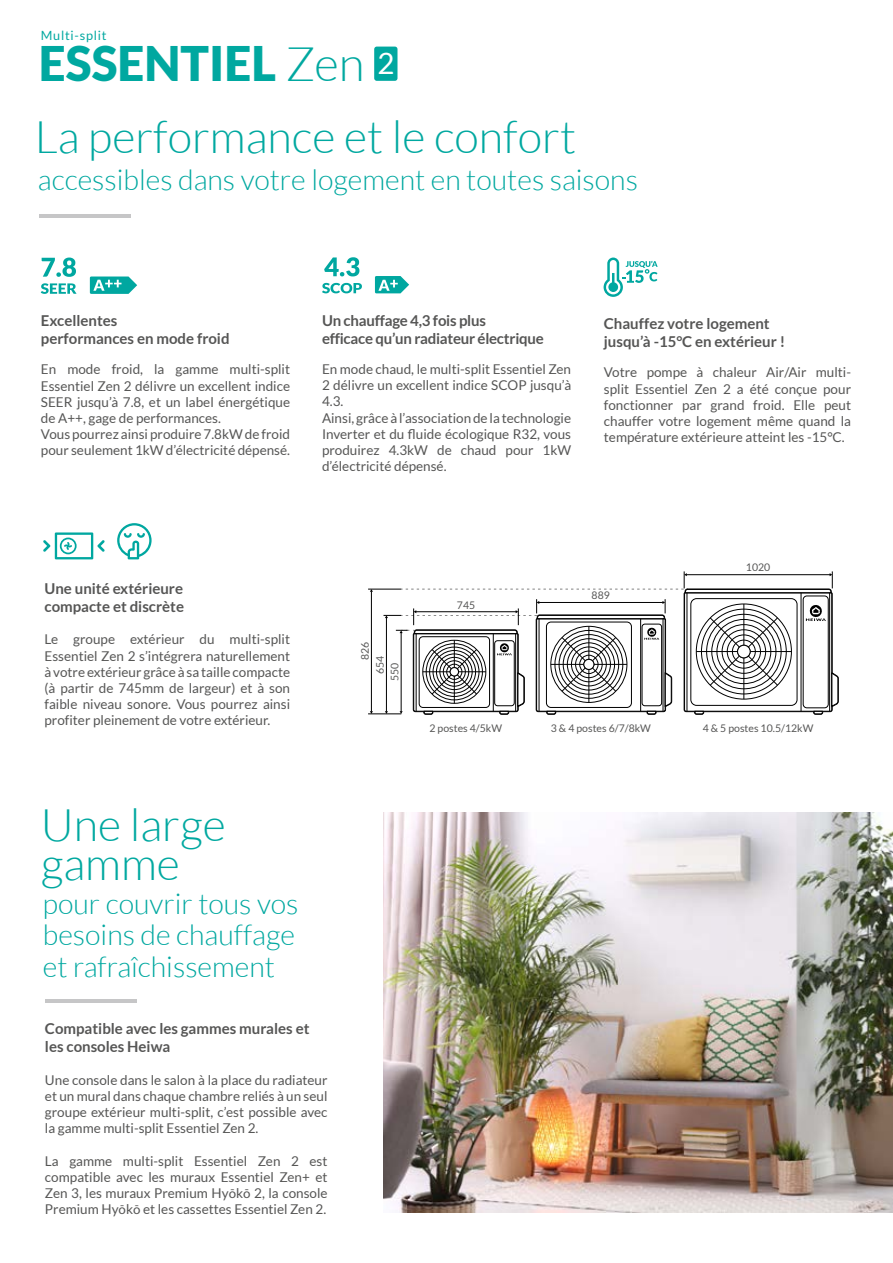
<style>
.page{position:relative;width:893px;height:1263px;background:#fff}
.page>*{position:absolute;margin:0;border:0;box-sizing:border-box;transform-origin:0 0}
.t1{font:900 47.7px "Lato";color:#00a8a0}
.t2{font:300 45px/39px "Lato";color:#00a8a0}
.t3{font:29.4px "Lato";color:#fff}
.t4{font:300 28.5px/31.5px "Lato";color:#00a8a0;text-align:justify}
.t5{font:700 15px/18px "Lato";color:#565655}
.t6{font:13.5px/16.2px "Lato";color:#565655;text-align:justify}
.t7{font:12.75px "Lato";letter-spacing:.06em;color:#00a8a0}
.t8{font:10.5px/14.4px "Lato";color:#565655}
.s1{font-weight:300}
.s2{font-family:"Myriad Pro"}
</style>
<div class="page">
<hr style="left:0;top:0;width:1px;height:778px;background:#9c9795">
<div style="left:374px;top:47px;width:23px;height:34px;background:#00a8a0;border-radius:3px"></div>
<img style="left:383px;top:812px;width:510px;height:400px">
<svg style="left:604px;top:258px;width:54px;height:39px"></svg>
<hr style="left:45px;top:999px;width:92px;height:3px;background:#c6c6c7">
<hr style="left:39px;top:214px;width:92px;height:3px;background:#c6c6c7">
<svg style="left:90px;top:276px;width:47px;height:18px"></svg>
<svg style="left:41px;top:283px;width:36px;height:11px"></svg>
<svg style="left:42px;top:258px;width:34px;height:19px"></svg>
<svg style="left:375px;top:276px;width:34px;height:17px"></svg>
<svg style="left:322px;top:283px;width:40px;height:10px"></svg>
<svg style="left:324px;top:257px;width:35px;height:19px"></svg>
<svg style="left:117px;top:523px;width:35px;height:36px"></svg>
<hr style="left:368px;top:713px;width:33px;height:1px;background:#000">
<hr style="left:368px;top:589px;width:33px;height:1px;background:#000">
<hr style="left:371px;top:591px;width:1px;height:121px;background:#000">
<svg style="left:383px;top:571px;width:456px;height:144px"></svg>
<svg style="left:43px;top:532px;width:62px;height:27px"></svg>
<p class="t7" style="left:41px;top:28px;width:67px">Multi-split</p>
<h1 class="t1" style="left:39px;top:35px;width:327px">ESSENTIEL <span class="s1">Zen</span></h1>
<h3 class="t3" style="left:377px;top:47px;width:19px">2</h3>
<h2 class="t2" style="left:35px;top:118px;width:543px">La performance et le confort</h2>
<h3 class="t4" style="left:38px;top:164px;width:602px">accessibles dans votre logement en toutes saisons</h3>
<p class="t5" style="left:41px;top:311px;width:190px">Excellentes<br>performances en mode froid</p>
<p class="t6" style="left:41px;top:361px;width:251px;text-align:left">En mode froid, la gamme multi-split Essentiel Zen 2 délivre un excellent indice SEER jusqu’à 7.8, et un label énergétique de A++, gage de performances.<br>Vous pourrez ainsi produire 7.8kW de froid pour seulement 1kW d’électricité dépensé.</p>
<p class="t5" style="left:322px;top:311px;width:223px">Un chauffage 4,3 fois plus<br>efficace qu’un radiateur électrique</p>
<p class="t6" style="left:322px;top:361px;width:251px;text-align:left">En mode chaud, le multi-split Essentiel Zen 2 délivre un excellent indice SCOP jusqu’à 4.3.<br>Ainsi, grâce à l’association de la technologie Inverter et du fluide écologique R32, vous produirez 4.3kW de chaud pour 1kW d’électricité dépensé.</p>
<p class="t5" style="left:604px;top:314px;width:183px">Chauffez votre logement jusqu’à -15°C en extérieur !</p>
<p class="t6" style="left:604px;top:364px;width:249px">Votre pompe à chaleur Air/Air multi&shy;split Essentiel Zen 2 a été conçue pour fonctionner par grand froid. Elle peut chauffer votre logement même quand la température extérieure atteint les -15°C.</p>
<p class="t5" style="left:45px;top:579px;width:141px">Une unité extérieure compacte et discrète</p>
<p class="t6" style="left:45px;top:631px;width:247px">Le groupe extérieur du multi-split Essentiel Zen 2 s’intégrera naturellement à votre extérieur grâce à sa taille compacte (à partir de 745mm de largeur) et à son faible niveau sonore. Vous pourrez ainsi profiter pleinement de votre extérieur.</p>
<h2 class="t2" style="left:41px;top:806px;width:187px">Une large gamme</h2>
<h3 class="t4" style="left:43px;top:888px;width:257px">pour couvrir tous vos besoins de chauffage et rafraîchissement</h3>
<p class="t8" style="left:358px;top:660px;width:20px;rotate:-90deg">826</p>
<p class="t8" style="left:373px;top:681px;width:27px;text-indent:7px;rotate:-90deg">654<br>550</p>
<p class="t8" style="left:457px;top:598px;width:20px">745</p>
<p class="t8" style="left:592px;top:588px;width:20px">889</p>
<p class="t8" style="left:746px;top:560px;width:26px">1020</p>
<p class="t8" style="left:429px;top:721px;width:74px">2 postes 4/5kW</p>
<p class="t8" style="left:551px;top:721px;width:102px">3 &amp; 4 postes 6/7/8kW</p>
<p class="t8" style="left:703px;top:721px;width:112px">4 &amp; 5 postes 10.5/12kW</p>
<p class="t5" style="left:45px;top:1019px;width:266px">Compatible avec les gammes murales et les consoles Heiwa</p>
<p class="t6" style="left:45px;top:1071px;width:284px">Une console dans le salon à la place du radiateur et un mural dans chaque chambre reliés à un seul groupe extérieur multi-split, c’est possible avec la gamme multi-split Essentiel Zen 2.</p>
<p class="t6" style="left:45px;top:1152px;width:284px">La gamme multi-split Essentiel Zen 2 est compatible avec les muraux Essentiel Zen+ et Zen 3, les muraux Premium Hy<span class="s2">ō</span>k<span class="s2">ō</span> 2, la console Premium Hy<span class="s2">ō</span>k<span class="s2">ō</span> et les cassettes Essentiel Zen 2.</p>
</div>
